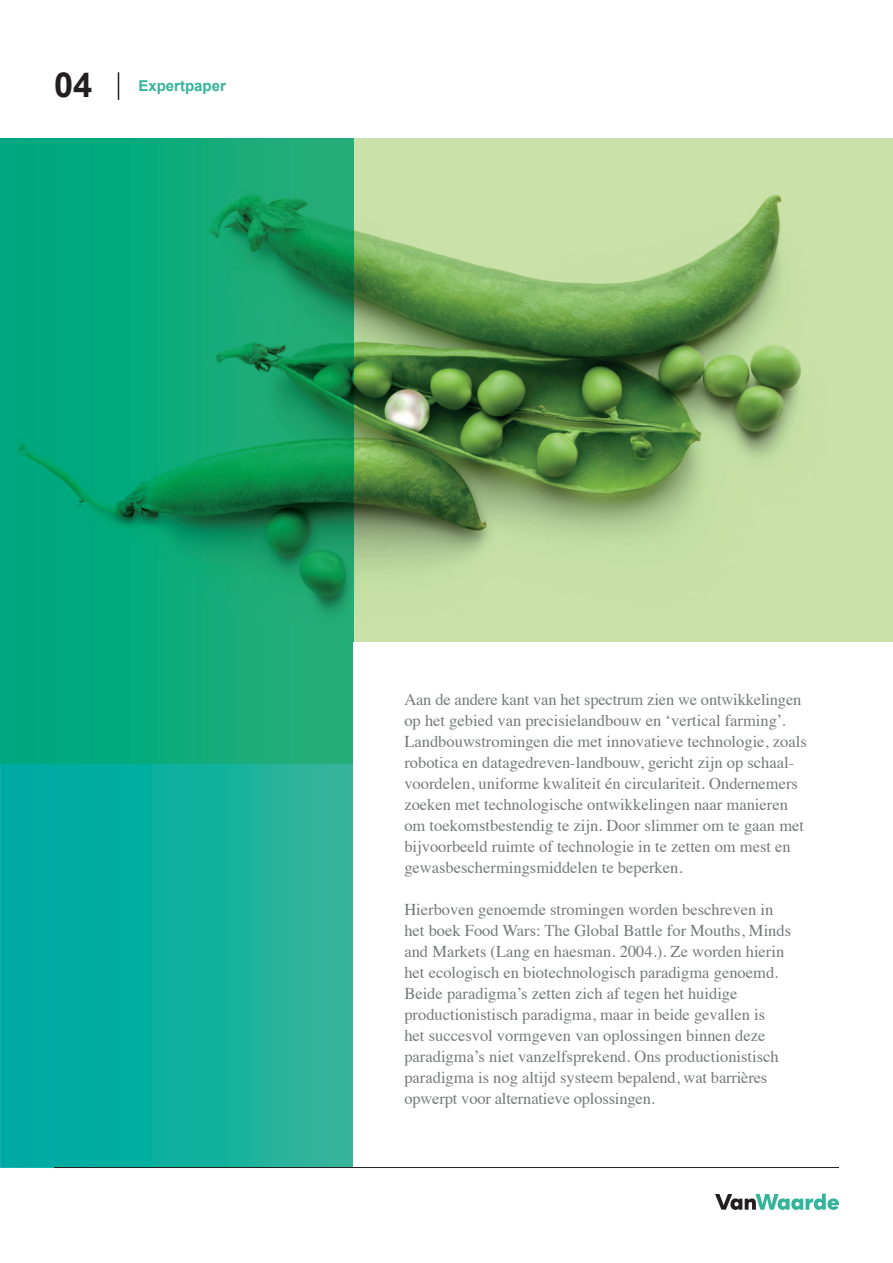
<style>
.page{position:relative;width:893px;height:1263px;background:#fff}
.page>*{position:absolute;margin:0;border:0;box-sizing:border-box;transform-origin:0 0}
.t1{font:700 34.5px "Arial";color:#231f20}
.t2{font:16.5px/21px "Times";color:#76787b}
.t3{font:700 15px "Arial";color:#36b49b}
</style>
<div class="page">
<img style="left:353px;top:138px;width:540px;height:504px">
<svg style="left:0;top:763px;width:353px;height:405px;background:#11af9e"></svg>
<img style="left:0;top:138px;width:353px;height:625px">
<hr style="left:54px;top:1167px;width:785px;height:1px;background:#231f20">
<svg style="left:715px;top:1193px;width:124px;height:17px"></svg>
<svg style="left:118px;top:72px;width:1px;height:28px"></svg>
<h1 class="t1" style="left:54px;top:63px;width:40px">04</h1>
<p class="t3" style="left:138px;top:76px;width:89px">Expertpaper</p>
<p class="t2" style="left:404px;top:688px;width:404px">Aan de andere kant van het spectrum zien we ontwikkelingen op het gebied van precisielandbouw en ‘vertical farming’.<br>Landbouwstromingen die met innovatieve technologie, zoals robotica en datagedreven-landbouw, gericht zijn op schaal&shy;voordelen, uniforme kwaliteit én circulariteit. Ondernemers zoeken met technologische ontwikkelingen naar manieren om toekomstbestendig te zijn. Door slimmer om te gaan met bijvoorbeeld ruimte of technologie in te zetten om mest en gewasbeschermingsmiddelen te beperken.</p>
<p class="t2" style="left:404px;top:898px;width:388px">Hierboven genoemde stromingen worden beschreven in het boek Food Wars: The Global Battle for Mouths, Minds and Markets (Lang en haesman. 2004.). Ze worden hierin het ecologisch en biotechnologisch paradigma genoemd.<br>Beide paradigma’s zetten zich af tegen het huidige<br>produc tionistisch paradigma, maar in beide gevallen is<br>het succesvol vormgeven van oplossingen binnen deze paradigma’s niet vanzelfsprekend. Ons productionistisch paradigma is nog altijd systeem be palend, wat barrières opwerpt voor alternatieve oplossingen.</p>
</div>
